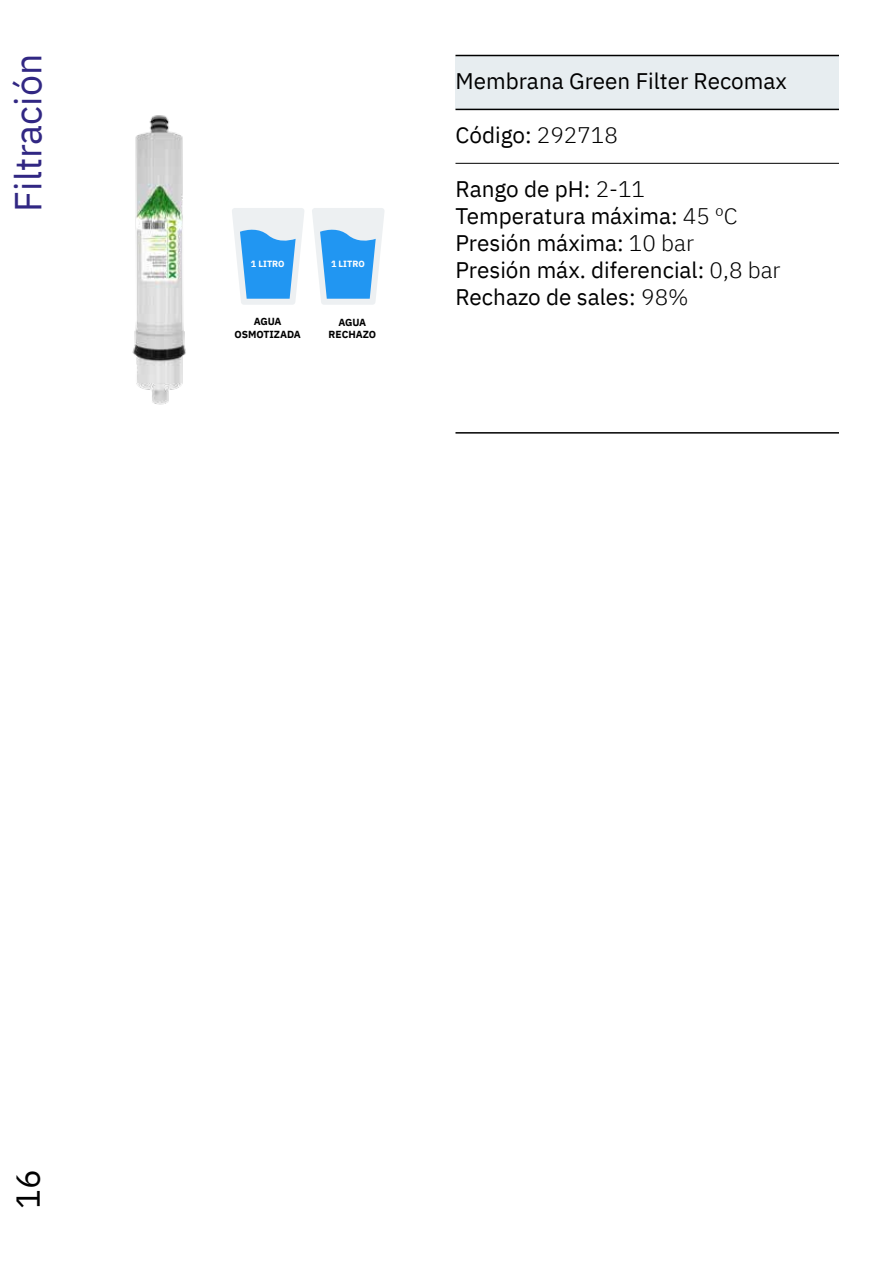
<style>
.page{position:relative;width:893px;height:1263px;background:#fff}
.page>*{position:absolute;margin:0;border:0;box-sizing:border-box;transform-origin:0 0}
.t1{font:37.5px "IBM Plex Sans";color:#312783}
.t2{font:33px "IBM Plex Sans";color:#000}
.t3{font:22.5px/27px "IBM Plex Sans";color:#000}
.t4{font:700 10.2px/12.8px "IBM Plex Sans";color:#000;text-align:center}
.t5{font:700 9px "IBM Plex Sans";color:#fff}
.s1{font-weight:300}
</style>
<div class="page">
<div style="left:455px;top:56px;width:384px;height:53px;background:#e7edf0"></div>
<hr style="left:455px;top:163px;width:384px;height:1px;background:#000">
<hr style="left:455px;top:432px;width:384px;height:2px;background:#000">
<hr style="left:455px;top:55px;width:384px;height:1px;background:#000">
<hr style="left:455px;top:109px;width:384px;height:1px;background:#000">
<img style="left:132px;top:115px;width:54px;height:290px">
<svg style="left:232px;top:208px;width:72px;height:97px"></svg>
<svg style="left:312px;top:208px;width:72px;height:97px"></svg>
<h1 class="t1" style="left:0;top:212px;width:159px;rotate:-90deg">Filtración</h1>
<p class="t5" style="left:251px;top:257px;width:35px">1 LITRO</p>
<p class="t5" style="left:331px;top:257px;width:35px">1 LITRO</p>
<p class="t4" style="left:234px;top:314px;width:68px">AGUA<br>OSMOTIZADA</p>
<p class="t4" style="left:329px;top:315px;width:49px">AGUA<br>RECHAZO</p>
<p class="t3" style="left:455px;top:66px;width:333px">Membrana Green Filter Recomax</p>
<p class="t3" style="left:455px;top:120px;width:164px">Código: <span class="s1">292718</span></p>
<p class="t3" style="left:455px;top:174px;width:327px">Rango de pH: <span class="s1">2-11<br></span>Temperatura máxima: <span class="s1">45 ºC<br></span>Presión máxima: <span class="s1">10 bar<br></span>Presión máx. diferencial: <span class="s1">0,8 bar<br></span>Rechazo de sales: <span class="s1">98%</span></p>
<h2 class="t2" style="left:3px;top:1209px;width:41px;rotate:-90deg">16</h2>
</div>
